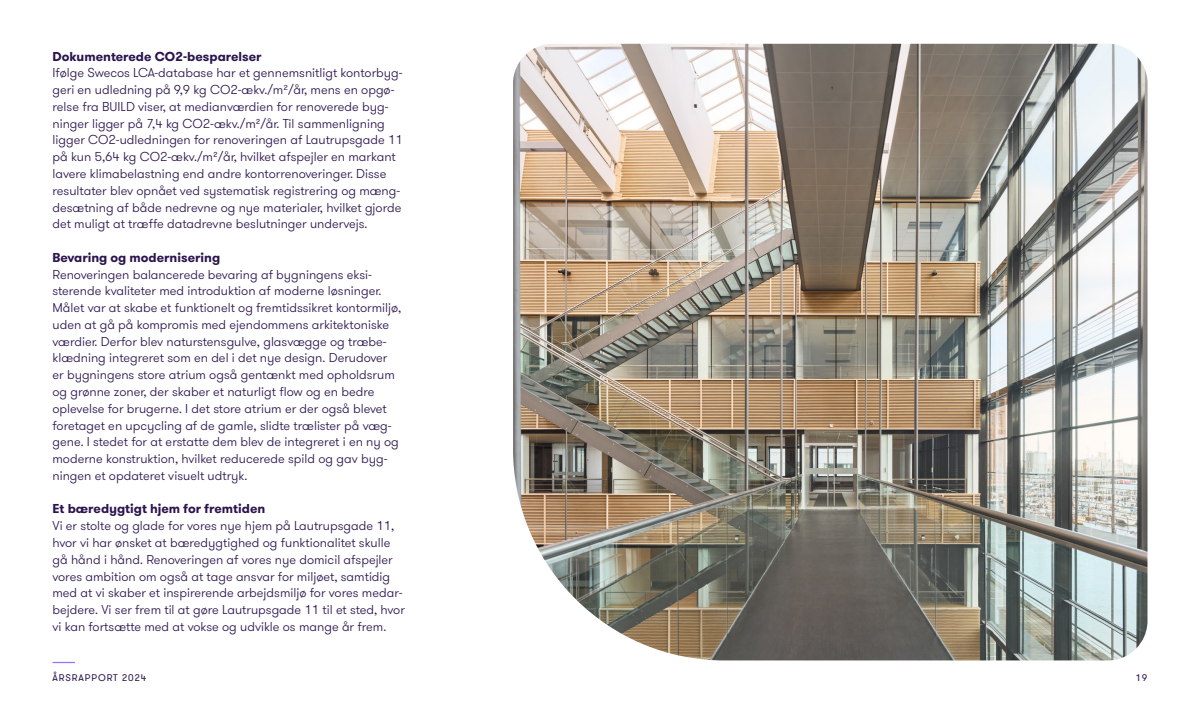
<style>
.page{position:relative;width:1200px;height:713px;background:#fff}
.page>*{position:absolute;margin:0;border:0;box-sizing:border-box;transform-origin:0 0}
.t1{font:300 12.88px/16.8px "GT Walsheim Pro";color:#2b144d}
.t2{font:700 12.88px "GT Walsheim Pro";color:#2b144d}
.t3{font:9.62px "GT Walsheim Pro";letter-spacing:.09em;color:#2b144d}
</style>
<div class="page">
<hr style="left:52px;top:661px;width:23px;height:2px;background:#a06dff">
<img style="left:513px;top:44px;width:635px;height:616px">
<p class="t2" style="left:52px;top:48px;width:211px">Dokumenterede CO2-besparelser</p>
<p class="t1" style="left:52px;top:65px;width:352px">Ifølge Swecos LCA-database har et gennemsnitligt kontorbyg&shy;geri en udledning på 9,9 kg CO2-ækv./m²/år, mens en opgø&shy;relse fra BUILD viser, at medianværdien for renoverede byg&shy;ninger ligger på 7,4 kg CO2-ækv./m²/år. Til sammenligning ligger CO2-udledningen for renoveringen af Lautrupsgade 11 på kun 5,64 kg CO2-ækv./m²/år, hvilket afspejler en markant lavere klimabelastning end andre kontorrenoveringer. Disse resultater blev opnået ved systematisk registrering og mæng&shy;desætning af både nedrevne og nye materialer, hvilket gjorde det muligt at træffe datadrevne beslutninger undervejs.</p>
<p class="t2" style="left:52px;top:249px;width:169px">Bevaring og modernisering</p>
<p class="t1" style="left:52px;top:266px;width:350px">Renoveringen balancerede bevaring af bygningens eksi&shy;sterende kvaliteter med introduktion af moderne løsninger.<br>Målet var at skabe et funktionelt og fremtidssikret kontormiljø, uden at gå på kompromis med ejendommens arkitektoniske værdier. Derfor blev naturstensgulve, glasvægge og træbe&shy;klædning integreret som en del i det nye design. Derudover er bygningens store atrium også gentænkt med opholdsrum og grønne zoner, der skaber et naturligt flow og en bedre oplevelse for brugerne. I det store atrium er der også blevet foretaget en upcycling af de gamle, slidte trælister på væg&shy;gene. I stedet for at erstatte dem blev de integreret i en ny og moderne konstruktion, hvilket reducerede spild og gav byg&shy;ningen et opdateret visuelt udtryk.</p>
<p class="t2" style="left:52px;top:500px;width:214px">Et bæredygtigt hjem for fremtiden</p>
<p class="t1" style="left:52px;top:517px;width:354px">Vi er stolte og glade for vores nye hjem på Lautrupsgade 11, hvor vi har ønsket at bæredygtighed og funktionalitet skulle gå hånd i hånd. Renoveringen af vores nye domicil afspejler vores ambition om også at tage ansvar for miljøet, samtidig med at vi skaber et inspirerende arbejdsmiljø for vores medar&shy;bejdere. Vi ser frem til at gøre Lautrupsgade 11 til et sted, hvor vi kan fortsætte med at vokse og udvikle os mange år frem.</p>
<p class="t3" style="left:53px;top:671px;width:95px">ÅRSRAPPORT 2024</p>
<p class="t3" style="left:1136px;top:671px;width:13px">19</p>
</div>
